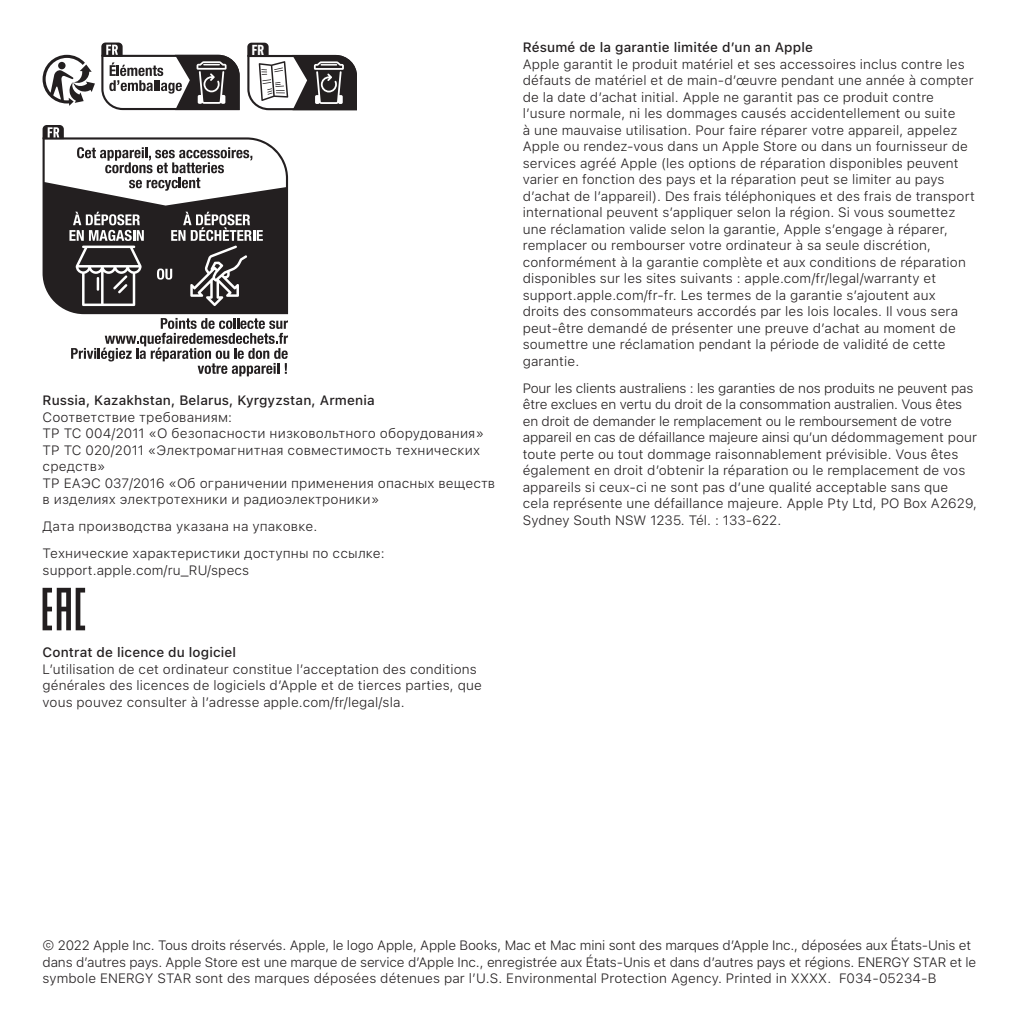
<style>
.page{position:relative;width:1020px;height:1026px;background:#fff}
.page>*{position:absolute;margin:0;border:0;box-sizing:border-box;transform-origin:0 0}
.t1{font:700 14.4px "Flama Condensed";color:#fff}
.RCI_Body_First{font:300 13.5px/16.5px "SF Pro Text";letter-spacing:.01em;color:#231f20}
.RCI_Body_Regular{font:300 13.5px/16.5px "SF Pro Text";letter-spacing:-.005em;color:#231f20}
.RCI_Header{font:500 13.5px "SF Pro Text";letter-spacing:.01em;color:#231f20}
</style>
<div class="page">
<svg style="left:43px;top:55px;width:52px;height:51px"></svg>
<svg style="left:101px;top:43px;width:138px;height:67px"></svg>
<svg style="left:247px;top:43px;width:110px;height:67px"></svg>
<div style="left:43px;top:166px;width:245px;height:148px;background:#231f20"></div>
<svg style="left:69px;top:212px;width:75px;height:94px"></svg>
<svg style="left:157px;top:212px;width:106px;height:94px;background:#4a4748"></svg>
<svg style="left:71px;top:318px;width:217px;height:58px"></svg>
<svg style="left:43px;top:125px;width:243px;height:81px"></svg>
<svg style="left:43px;top:588px;width:42px;height:42px"></svg>
<p class="t1" style="left:252px;top:41px;width:14px">FR</p>
<p class="RCI_Header" style="left:43px;top:392px;width:333px">Russia, Kazakhstan, Belarus, Kyrgyzstan, Armenia</p>
<p class="RCI_Body_Regular" style="left:43px;top:409px;width:191px">Соответствие требованиям:</p>
<p class="RCI_Body_First" style="left:43px;top:425px;width:443px">ТР ТС 004/2011 «О безопасности низковольтного оборудования»</p>
<p class="RCI_Body_First" style="left:43px;top:442px;width:439px">ТР ТС 020/2011 «Электромагнитная совместимость технических средств»</p>
<p class="RCI_Body_First" style="left:43px;top:475px;width:454px">ТР ЕАЭС 037/2016 «Об ограничении применения опасных веществ в изделиях электротехники и радиоэлектроники»</p>
<p class="RCI_Body_Regular" style="left:43px;top:518px;width:276px">Дата производства указана на упаковке.</p>
<p class="RCI_Body_Regular" style="left:43px;top:545px;width:344px">Технические характеристики доступны по ссылке: support.apple.com/ru_RU/specs</p>
<p class="RCI_Header" style="left:43px;top:645px;width:195px">Contrat de licence du logiciel</p>
<p class="RCI_Body_First" style="left:43px;top:661px;width:440px">L’utilisation de cet ordinateur constitue l’acceptation des conditions générales des licences de logiciels d’Apple et de tierces parties, que vous pouvez consulter à l’adresse apple.com/fr/legal/sla.</p>
<p class="RCI_Header" style="left:522px;top:39px;width:292px">Résumé de la garantie limitée d’un an Apple</p>
<p class="RCI_Body_First" style="left:522px;top:56px;width:453px">Apple garantit le produit matériel et ses accessoires inclus contre les défauts de matériel et de main-d’œuvre pendant une année à compter de la date d’achat initial. Apple ne garantit pas ce produit contre l’usure normale, ni les dommages causés accidentellement ou suite<br>à une mauvaise utilisation. Pour faire réparer votre appareil, appelez Apple ou rendez-vous dans un Apple Store ou dans un fournisseur de services agréé Apple (les options de réparation disponibles peuvent varier en fonction des pays et la réparation peut se limiter au pays d’achat de l’appareil). Des frais téléphoniques et des frais de transport international peuvent s’appliquer selon la région. Si vous soumettez une réclamation valide selon la garantie, Apple s’engage à réparer, remplacer ou rembourser votre ordinateur à sa seule discrétion, conformément à la garantie complète et aux conditions de réparation disponibles sur les sites suivants : apple.com/fr/legal/warranty et support.apple.com/fr-fr. Les termes de la garantie s’ajoutent aux droits des consommateurs accordés par les lois locales. Il vous sera peut-être demandé de présenter une preuve d’achat au moment de soumettre une réclamation pendant la période de validité de cette garantie.</p>
<p class="RCI_Body_Regular" style="left:522px;top:380px;width:456px">Pour les clients australiens : les garanties de nos produits ne peuvent pas être exclues en vertu du droit de la consommation australien. Vous êtes en droit de demander le remplacement ou le remboursement de votre appareil en cas de défaillance majeure ainsi qu’un dédommagement pour toute perte ou tout dommage raisonnablement prévisible. Vous êtes également en droit d’obtenir la réparation ou le remplacement de vos appareils si ceux-ci ne sont pas d’une qualité acceptable sans que cela représente une défaillance majeure. Apple Pty Ltd, PO Box A2629, Sydney South NSW 1235. Tél. : 133-622.</p>
<p class="RCI_Body_Regular" style="left:43px;top:937px;width:934px">© 2022 Apple Inc. Tous droits réservés. Apple, le logo Apple, Apple Books, Mac et Mac mini sont des marques d’Apple Inc., déposées aux États-Unis et dans d’autres pays. Apple Store est une marque de service d’Apple Inc., enregistrée aux États-Unis et dans d’autres pays et régions. ENERGY STAR et le symbole ENERGY STAR sont des marques déposées détenues par l’U.S. Environmental Protection Agency. Printed in XXXX. F034-05234-B</p>
</div>
